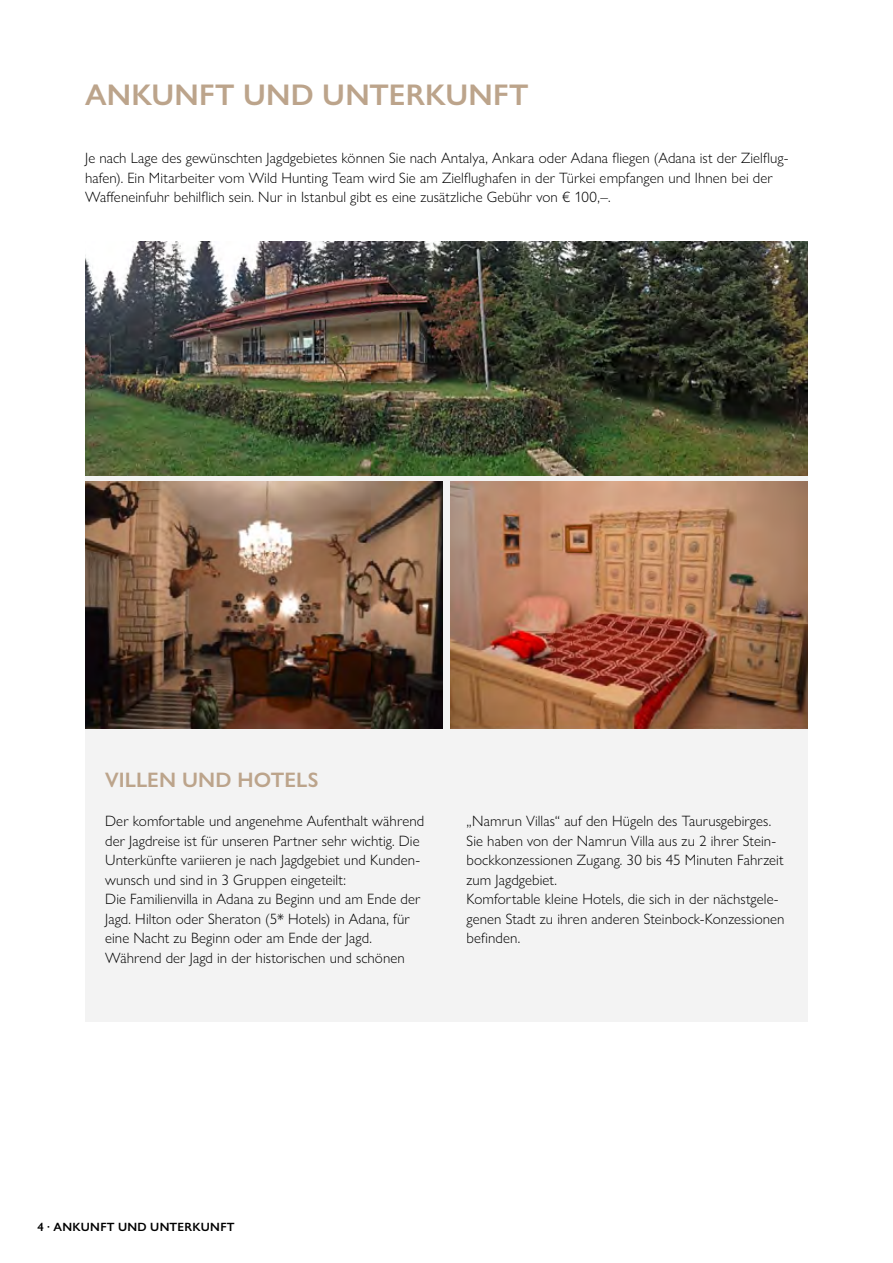
<style>
.page{position:relative;width:893px;height:1263px;background:#fff}
.page>*{position:absolute;margin:0;border:0;box-sizing:border-box;transform-origin:0 0}
.t1{font:600 30px "Gill Sans Nova";letter-spacing:.01em;color:#bca48b}
.t2{font:600 21px "Gill Sans Nova";letter-spacing:.005em;color:#bca48b}
.t3{font:300 15px/19.5px "Gill Sans Nova";letter-spacing:.005em;color:#000}
.t4{font:600 12px "Gill Sans Nova";letter-spacing:.03em;color:#000}
</style>
<div class="page">
<div style="left:85px;top:241px;width:723px;height:780px;background:#f3f3f3"></div>
<img style="left:85px;top:241px;width:723px;height:234px">
<img style="left:85px;top:481px;width:358px;height:248px">
<img style="left:450px;top:481px;width:358px;height:248px">
<h1 class="t1" style="left:85px;top:76px;width:445px">ANKUNFT UND UNTERKUNFT</h1>
<p class="t3" style="left:85px;top:148px;width:705px">Je nach Lage des gewünschten Jagdgebietes können Sie nach Antalya, Ankara oder Adana fliegen (Adana ist der Zielflug&shy;hafen). Ein Mitarbeiter vom Wild Hunting Team wird Sie am Zielflughafen in der Türkei empfangen und Ihnen bei der<br>Waffeneinfuhr behilflich sein. Nur in Istanbul gibt es eine zusätzliche Gebühr von € 100,–.</p>
<h2 class="t2" style="left:105px;top:767px;width:215px">VILLEN UND HOTELS</h2>
<p class="t3" style="left:105px;top:811px;width:321px">Der komfortable und angenehme Aufenthalt während der Jagdreise ist für unseren Partner sehr wichtig. Die Unterkünfte variieren je nach Jagdgebiet und Kunden&shy;wunsch und sind in 3 Gruppen eingeteilt:<br>Die Familienvilla in Adana zu Beginn und am Ende der Jagd. Hilton oder Sheraton (5* Hotels) in Adana, für eine Nacht zu Beginn oder am Ende der Jagd.<br>Während der Jagd in der historischen und schönen</p>
<p class="t3" style="left:467px;top:811px;width:319px">„Namrun Villas“ auf den Hügeln des Taurusgebirges.<br>Sie haben von der Namrun Villa aus zu 2 ihrer Stein&shy;bockkonzessionen Zugang. 30 bis 45 Minuten Fahrzeit zum Jagdgebiet.<br>Komfortable kleine Hotels, die sich in der nächstgele&shy;genen Stadt zu ihren anderen Steinbock-Konzessionen befinden.</p>
<p class="t4" style="left:37px;top:1219px;width:142px">4 · ANKUNFT UND UNTERKU</p>
<p class="t4" style="left:210px;top:1219px;width:18px">NFT</p>
</div>
